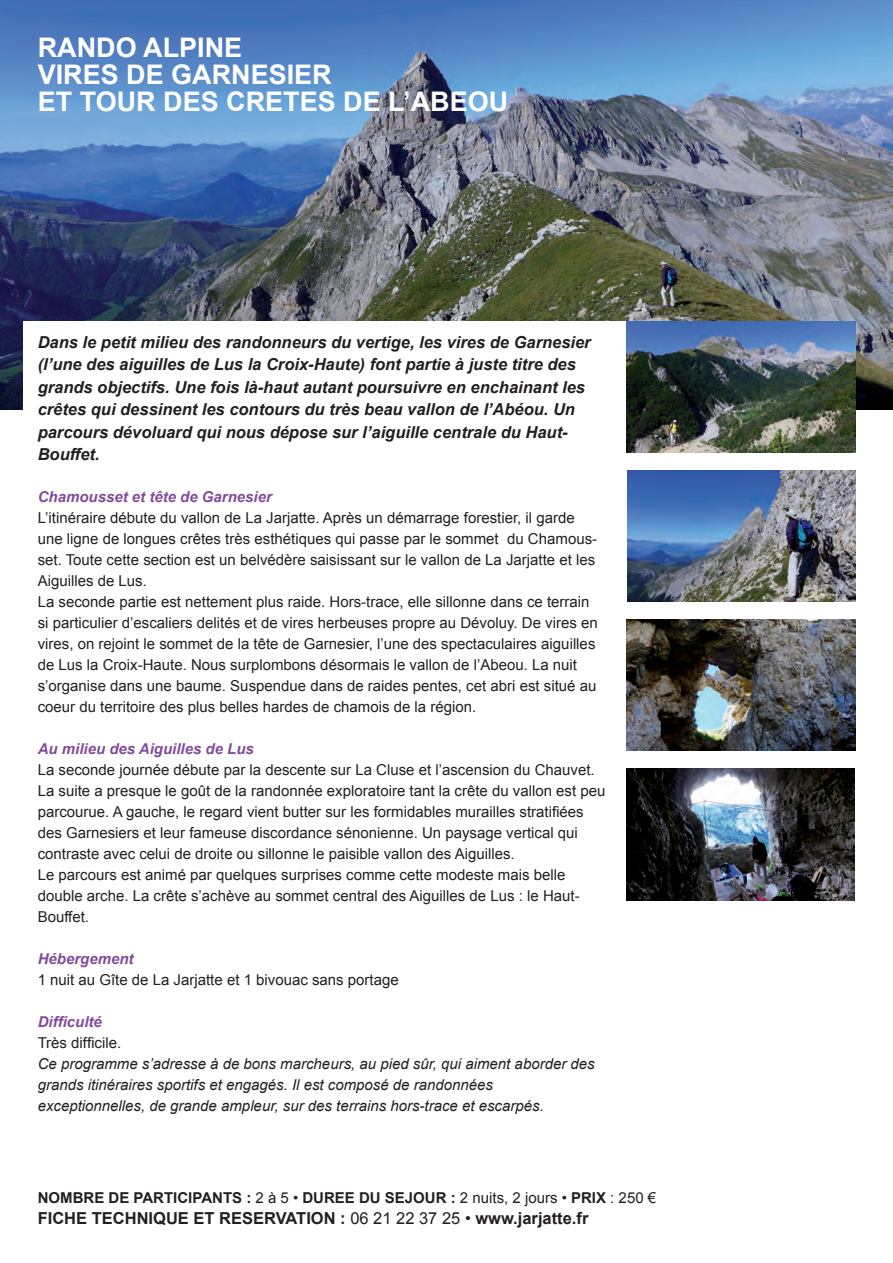
<style>
.page{position:relative;width:893px;height:1263px;background:#fff}
.page>*{position:absolute;margin:0;border:0;box-sizing:border-box;transform-origin:0 0}
.t1{font:700 27px/27px "Arial";color:#fff}
.t2{font:italic 700 16.5px/22.5px "Arial";color:#231f20}
.t3{font:700 16.5px "Arial";color:#231f20}
.t4{font:15px/21px "Arial";color:#231f20}
.t5{font:italic 15px/21px "Arial";color:#231f20}
.t6{font:italic 700 15px "Arial";color:#824b9d}
.t7{font:700 15px "Arial";color:#231f20}
.s1{font-weight:400}
</style>
<div class="page">
<img style="left:0;top:0;width:893px;height:410px">
<div style="left:23px;top:321px;width:604px;height:215px;background:#fff"></div>
<img style="left:627px;top:769px;width:227px;height:131px">
<img style="left:627px;top:620px;width:228px;height:131px">
<img style="left:627px;top:321px;width:228px;height:131px">
<img style="left:627px;top:470px;width:228px;height:132px">
<h1 class="t1" style="left:38px;top:35px;width:472px">RANDO ALPINE<br>VIRES DE GARNESIER<br>ET TOUR DES CRETES DE L’ABEOU</h1>
<p class="t2" style="left:38px;top:331px;width:554px">Dans le petit milieu des randonneurs du vertige, les vires de Garnesier (l’une des aiguilles de Lus la Croix-Haute) font partie à juste titre des grands objectifs. Une fois là-haut autant poursuivre en enchainant les crêtes qui dessinent les contours du très beau vallon de l’Abéou. Un parcours dévoluard qui nous dépose sur l’aiguille centrale du Haut-Bouffet.</p>
<p class="t6" style="left:38px;top:487px;width:236px">Chamousset et tête de Garnesier</p>
<p class="t4" style="left:38px;top:507px;width:561px">L’itinéraire débute du vallon de La Jarjatte. Après un démarrage forestier, il garde une ligne de longues crêtes très esthétiques qui passe par le sommet du Chamous&shy;set. Toute cette section est un belvédère saisissant sur le vallon de La Jarjatte et les Aiguilles de Lus.<br>La seconde partie est nettement plus raide. Hors-trace, elle sillonne dans ce terrain si particulier d’escaliers delités et de vires herbeuses propre au Dévoluy. De vires en vires, on rejoint le sommet de la tête de Garnesier, l’une des spectaculaires aiguilles de Lus la Croix-Haute. Nous surplombons désormais le vallon de l’Abeou. La nuit s’organise dans une baume. Suspendue dans de raides pentes, cet abri est situé au coeur du territoire des plus belles hardes de chamois de la région.</p>
<p class="t6" style="left:38px;top:739px;width:218px">Au milieu des Aiguilles de Lus</p>
<p class="t4" style="left:38px;top:759px;width:569px">La seconde journée débute par la descente sur La Cluse et l’ascension du Chauvet.<br>La suite a presque le goût de la randonnée exploratoire tant la crête du vallon est peu parcourue. A gauche, le regard vient butter sur les formidables murailles stratifiées des Garnesiers et leur fameuse discordance sénonienne. Un paysage vertical qui contraste avec celui de droite ou sillonne le paisible vallon des Aiguilles.<br>Le parcours est animé par quelques surprises comme cette modeste mais belle double arche. La crête s’achève au sommet central des Aiguilles de Lus : le Haut-Bouffet.</p>
<p class="t6" style="left:38px;top:949px;width:97px">Hébergement</p>
<p class="t4" style="left:38px;top:969px;width:363px">1 nuit au Gîte de La Jarjatte et 1 bivouac sans portage</p>
<p class="t6" style="left:38px;top:1012px;width:66px">Difficulté</p>
<p class="t4" style="left:38px;top:1032px;width:85px">Très difficile.</p>
<p class="t5" style="left:38px;top:1054px;width:558px">Ce programme s’adresse à de bons marcheurs, au pied sûr, qui aiment aborder des grands itinéraires sportifs et engagés. Il est composé de randonnées exceptionnelles, de grande ampleur, sur des terrains hors-trace et escarpés.</p>
<p class="t7" style="left:38px;top:1187px;width:620px">NOMBRE DE PARTICIPANTS : <span class="s1">2 à 5 •</span> DUREE DU SEJOUR : <span class="s1">2 nuits, 2 jours •</span> PRIX <span class="s1">: 250 €</span></p>
<p class="t3" style="left:38px;top:1207px;width:552px">FICHE TECHNIQUE ET RESERVATION : <span class="s1">06 21 22 37 25 •</span> www.jarjatte.fr</p>
</div>
